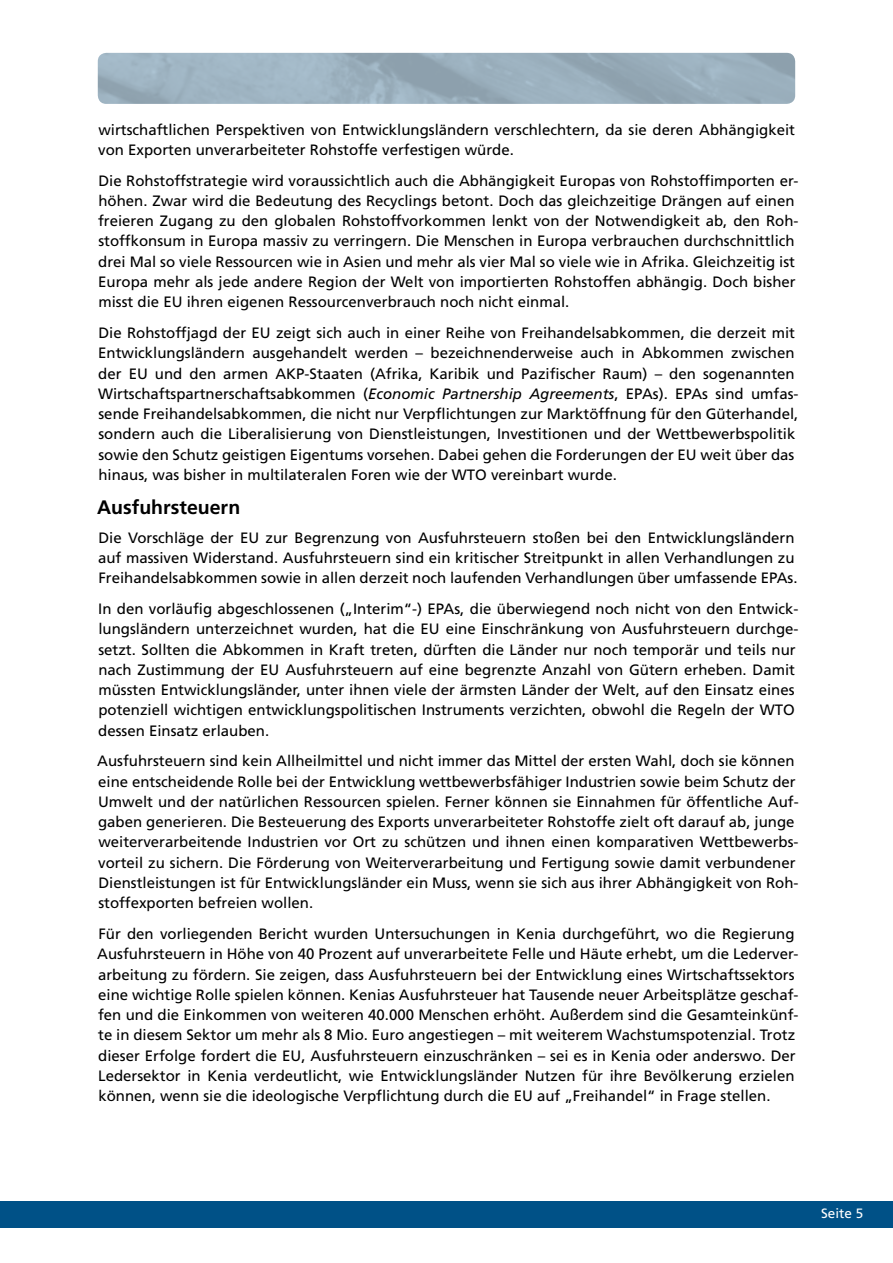
<style>
.page{position:relative;width:893px;height:1263px;background:#fff}
.page>*{position:absolute;margin:0;border:0;box-sizing:border-box;transform-origin:0 0}
.t1{font:700 19.5px "Frutiger";color:#000}
.t2{font:15px/20.2px "Frutiger";color:#000}
.t3{font:13.5px "Frutiger";color:#fff}
.s1{font-style:italic}
</style>
<div class="page">
<div style="left:0;top:1201px;width:893px;height:26px;background:#005187"></div>
<p class="t2" style="left:98px;top:119px;width:698px">wirtschaftlichen Perspektiven von Entwicklungsländern verschlechtern, da sie deren Abhängigkeit von Exporten unverarbeiteter Rohstoffe verfestigen würde.</p>
<p class="t2" style="left:98px;top:170px;width:702px">Die Rohstoffstrategie wird voraussichtlich auch die Abhängigkeit Europas von Rohstoffimporten er&shy;höhen. Zwar wird die Bedeutung des Recyclings betont. Doch das gleichzeitige Drängen auf einen freieren Zugang zu den globalen Rohstoffvorkommen lenkt von der Notwendigkeit ab, den Roh&shy;stoffkonsum in Europa massiv zu verringern. Die Menschen in Europa verbrauchen durchschnittlich drei Mal so viele Ressourcen wie in Asien und mehr als vier Mal so viele wie in Afrika. Gleichzeitig ist Europa mehr als jede andere Region der Welt von importierten Rohstoffen abhängig. Doch bisher misst die EU ihren eigenen Ressourcenverbrauch noch nicht einmal.</p>
<p class="t2" style="left:98px;top:323px;width:702px">Die Rohstoffjagd der EU zeigt sich auch in einer Reihe von Freihandelsabkommen, die derzeit mit Entwicklungsländern ausgehandelt werden – bezeichnenderweise auch in Abkommen zwischen der EU und den armen AKP-Staaten (Afrika, Karibik und Pazifischer Raum) – den sogenannten Wirtschaftspartnerschaftsabkommen (<span class="s1">Economic Partnership Agreements</span>, EPAs). EPAs sind umfas&shy;sende Freihandelsabkommen, die nicht nur Verpflichtungen zur Marktöffnung für den Güterhandel, sondern auch die Liberalisierung von Dienstleistungen, Investitionen und der Wettbewerbspolitik sowie den Schutz geistigen Eigentums vorsehen. Dabei gehen die Forderungen der EU weit über das hinaus, was bisher in multilateralen Foren wie der WTO vereinbart wurde.</p>
<h1 class="t1" style="left:97px;top:496px;width:145px">Ausfuhrsteuern</h1>
<p class="t2" style="left:98px;top:527px;width:701px">Die Vorschläge der EU zur Begrenzung von Ausfuhrsteuern stoßen bei den Entwicklungsländern auf massiven Widerstand. Ausfuhrsteuern sind ein kritischer Streitpunkt in allen Verhandlungen zu<br>Freihandelsabkommen sowie in allen derzeit noch laufenden Verhandlungen über umfassende EPAs.</p>
<p class="t2" style="left:98px;top:599px;width:702px">In den vorläufig abgeschlossenen („Interim“-) EPAs, die überwiegend noch nicht von den Entwick&shy;lungsländern unterzeichnet wurden, hat die EU eine Einschränkung von Ausfuhrsteuern durchge&shy;setzt. Sollten die Abkommen in Kraft treten, dürften die Länder nur noch temporär und teils nur nach Zustimmung der EU Ausfuhrsteuern auf eine begrenzte Anzahl von Gütern erheben. Damit müssten Entwicklungsländer, unter ihnen viele der ärmsten Länder der Welt, auf den Einsatz eines potenziell wichtigen entwicklungspolitischen Instruments verzichten, obwohl die Regeln der WTO dessen Einsatz erlauben.</p>
<p class="t2" style="left:97px;top:751px;width:703px">Ausfuhrsteuern sind kein Allheilmittel und nicht immer das Mittel der ersten Wahl, doch sie können eine entscheidende Rolle bei der Entwicklung wettbewerbsfähiger Industrien sowie beim Schutz der Umwelt und der natürlichen Ressourcen spielen. Ferner können sie Einnahmen für öffentliche Auf&shy;gaben generieren. Die Besteuerung des Exports unverarbeiteter Rohstoffe zielt oft darauf ab, junge weiterverarbeitende Industrien vor Ort zu schützen und ihnen einen komparativen Wettbewerbs&shy;vorteil zu sichern. Die Förderung von Weiterverarbeitung und Fertigung sowie damit verbundener Dienstleistungen ist für Entwicklungsländer ein Muss, wenn sie sich aus ihrer Abhängigkeit von Roh&shy;stoffexporten befreien wollen.</p>
<p class="t2" style="left:97px;top:924px;width:703px">Für den vorliegenden Bericht wurden Untersuchungen in Kenia durchgeführt, wo die Regierung Ausfuhrsteuern in Höhe von 40 Prozent auf unverarbeitete Felle und Häute erhebt, um die Lederver&shy;arbeitung zu fördern. Sie zeigen, dass Ausfuhrsteuern bei der Entwicklung eines Wirtschaftssektors eine wichtige Rolle spielen können. Kenias Ausfuhrsteuer hat Tausende neuer Arbeitsplätze geschaf&shy;fen und die Einkommen von weiteren 40.000 Menschen erhöht. Außerdem sind die Gesamteinkünf&shy;te in diesem Sektor um mehr als 8 Mio. Euro angestiegen – mit weiterem Wachstumspotenzial. Trotz dieser Erfolge fordert die EU, Ausfuhrsteuern einzuschränken – sei es in Kenia oder anderswo. Der Ledersektor in Kenia verdeutlicht, wie Entwicklungsländer Nutzen für ihre Bevölkerung erzielen können, wenn sie die ideologische Verpflichtung durch die EU auf „Freihandel“ in Frage stellen.</p>
<p class="t3" style="left:821px;top:1205px;width:44px">Seite 5</p>
</div>
